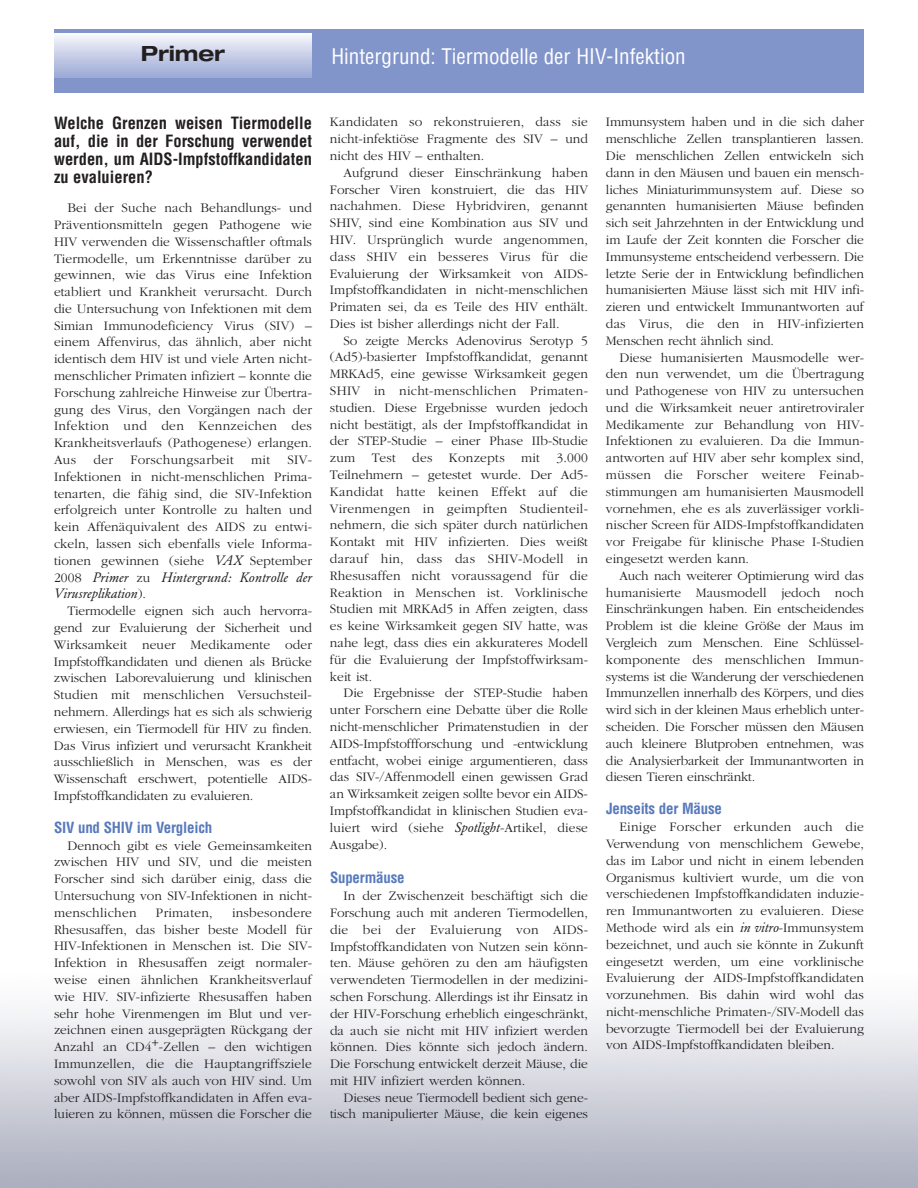
<style>
.page{position:relative;width:918px;height:1188px;background:#fff}
.page>*{position:absolute;margin:0;border:0;box-sizing:border-box;transform-origin:0 0}
.t1{font:condensed 21px "Helvetica";color:#fff}
.t2{font:700 expanded 21px "Helvetica Neue";letter-spacing:-.01em;color:#231f20}
.t3{font:700 condensed 16.5px/18px "Helvetica";color:#231f20;text-align:justify}
.t4{font:700 condensed 15px "Helvetica";letter-spacing:-.015em;color:#5779bc}
.t5{font:300 13.5px/16.8px "Garamond";color:#231f20;text-align:justify}
.t6{font:italic 13.5px/16.8px "Garamond BE";letter-spacing:.02em;color:#231f20}
.t7{font:300 13.5px "Garamond";letter-spacing:.025em;color:#231f20}
.t8{font:300 13.5px "Garamond";letter-spacing:.02em;color:#231f20}
.s1{font-family:"Garamond BE";font-weight:400;font-style:italic}
.s2{font-family:"Garamond";font-weight:300;font-style:normal}
</style>
<div class="page">
<div style="left:54px;top:29px;width:810px;height:63px;background:#8295cb"></div>
<div style="left:54px;top:33px;width:258px;height:44px;background:linear-gradient(to bottom,#f8f9fd,#9eabd6)"></div>
<h1 class="t2" style="left:141px;top:46px;width:86px">Primer</h1>
<h1 class="t1" style="left:331px;top:45px;width:356px">Hintergrund: Tiermodelle der HIV-Infektion</h1>
<p class="t3" style="left:54px;top:115px;width:260px">Welche Grenzen weisen Tiermodelle auf, die in der Forschung verwendet werden, um AIDS-Impfstoffkandidaten zu evaluieren?</p>
<p class="t5" style="left:54px;top:199px;width:260px;text-indent:14px">Bei der Suche nach Behandlungs- und Präventionsmitteln gegen Pathogene wie HIV verwenden die Wissenschaftler oftmals Tiermodelle, um Erkenntnisse darüber zu gewinnen, wie das Virus eine Infektion etabliert und Krankheit verursacht. Durch die Untersuchung von Infektionen mit dem Simian Immunodeficiency Virus (SIV) – einem Affenvirus, das ähnlich, aber nicht identisch dem HIV ist und viele Arten nicht&shy;menschlicher Primaten infiziert – konnte die Forschung zahlreiche Hinweise zur Übertra&shy;gung des Virus, den Vorgängen nach der Infektion und den Kennzeichen des Krankheitsverlaufs (Pathogenese) erlangen.<br>Aus</p>
<p class="t5" style="left:94px;top:451px;width:21px">der</p>
<p class="t7" style="left:130px;top:451px;width:105px">Forschungsarbeit</p>
<p class="t5" style="left:251px;top:451px;width:21px">mit</p>
<p class="t5" style="left:54px;top:451px;width:260px;text-indent:233px">SIV-Infektionen in nicht-menschlichen Prima&shy;tenarten, die fähig sind, die SIV-Infektion erfolgreich unter Kontrolle zu halten und kein Affenäquivalent des AIDS zu entwi&shy;ckeln, lassen sich ebenfalls viele Informa&shy;tionen gewinnen (siehe <span class="s1">VAX</span> September</p>
<p class="t6" style="left:54px;top:570px;width:260px"><span class="s2">2008</span> Primer <span class="s2">zu</span> Hintergrund: Kontrolle der<br>Virusreplikation<span class="s2">).</span></p>
<p class="t5" style="left:54px;top:602px;width:260px;text-indent:14px">Tiermodelle eignen sich auch hervorra&shy;gend zur Evaluierung der Sicherheit und Wirksamkeit neuer Medikamente oder Impfstoffkandidaten und dienen als Brücke zwischen Laborevaluierung und klinischen Studien mit menschlichen Versuchsteil&shy;nehmern. Allerdings hat es sich als schwierig erwiesen, ein Tiermodell für HIV zu finden.<br>Das Virus infiziert und verursacht Krankheit ausschließlich in Menschen, was es der Wissenschaft erschwert, potentielle AIDS-Impfstoffkandidaten zu evaluieren.</p>
<p class="t4" style="left:54px;top:819px;width:160px">SIV und SHIV im Vergleich</p>
<p class="t5" style="left:54px;top:837px;width:260px;text-indent:14px">Dennoch gibt es viele Gemeinsamkeiten zwischen HIV und SIV, und die meisten Forscher sind sich darüber einig, dass die Untersuchung von SIV-Infektionen in nicht&shy;menschlichen</p>
<p class="t5" style="left:54px;top:904px;width:260px;text-indent:178px">insbesondere Rhesusaffen, das bisher beste Modell für HIV-Infektionen in Menschen ist. Die SIV-Infektion in Rhesusaffen zeigt normaler&shy;weise einen ähnlichen Krankheitsverlauf wie HIV. SIV-infizierte Rhesusaffen haben sehr hohe Virenmengen im Blut und ver&shy;zeichnen einen ausgeprägten Rückgang der Anzahl an CD4+-Zellen – den wichtigen Immunzellen, die die Hauptangriffsziele sowohl von SIV als auch von HIV sind. Um aber AIDS-Impfstoffkandidaten in Affen eva&shy;luieren zu können, müssen die Forscher die</p>
<p class="t8" style="left:156px;top:904px;width:58px">Primaten,</p>
<p class="t5" style="left:330px;top:113px;width:260px">Kandidaten so rekonstruieren, dass sie nicht-infektiöse Fragmente des SIV – und nicht des HIV – enthalten.</p>
<p class="t5" style="left:330px;top:164px;width:260px;text-indent:14px">Aufgrund dieser Einschränkung haben Forscher Viren konstruiert, die das HIV nachahmen. Diese Hybridviren, genannt SHIV, sind eine Kombination aus SIV und HIV. Ursprünglich wurde angenommen, dass SHIV ein besseres Virus für die Evaluierung der Wirksamkeit von AIDS-Impfstoffkandidaten in nicht-menschlichen Primaten sei, da es Teile des HIV enthält.<br>Dies ist bisher allerdings nicht der Fall.</p>
<p class="t5" style="left:330px;top:332px;width:260px;text-indent:14px">So zeigte Mercks Adenovirus Serotyp 5 (Ad5)-basierter Impfstoffkandidat, genannt MRKAd5, eine gewisse Wirksamkeit gegen SHIV in nicht-menschlichen Primaten&shy;studien. Diese Ergebnisse wurden jedoch nicht bestätigt, als der Impfstoffkandidat in der STEP-Studie – einer Phase IIb-Studie zum Test des Konzepts mit 3.000<br>Teilnehmern – getestet wurde. Der Ad5- Kandidat hatte keinen Effekt auf die Virenmengen in geimpften Studienteil&shy;nehmern, die sich später durch natürlichen Kontakt mit HIV infizierten. Dies weißt darauf hin, dass das SHIV-Modell in Rhesusaffen nicht voraussagend für die Reaktion in Menschen ist. Vorklinische Studien mit MRKAd5 in Affen zeigten, dass es keine Wirksamkeit gegen SIV hatte, was nahe legt, dass dies ein akkurateres Modell für die Evaluierung der Impfstoffwirksam&shy;keit ist.</p>
<p class="t5" style="left:330px;top:684px;width:260px;text-indent:14px">Die Ergebnisse der STEP-Studie haben unter Forschern eine Debatte über die Rolle nicht-menschlicher Primatenstudien in der AIDS-Impfstoffforschung und -entwicklung entfacht, wobei einige argumentieren, dass das SIV-/Affenmodell einen gewissen Grad an Wirksamkeit zeigen sollte bevor ein AIDS-Impfstoffkandidat in klinischen Studien eva&shy;luiert wird (siehe <span class="s1">Spotlight</span>-Artikel, diese Ausgabe).</p>
<p class="t4" style="left:330px;top:869px;width:76px">Supermäuse</p>
<p class="t5" style="left:330px;top:887px;width:260px;text-indent:14px">In der Zwischenzeit beschäftigt sich die Forschung auch mit anderen Tiermodellen, die bei der Evaluierung von AIDS-Impfstoffkandidaten von Nutzen sein könn&shy;ten. Mäuse gehören zu den am häufigsten verwendeten Tiermodellen in der medizini&shy;schen Forschung. Allerdings ist ihr Einsatz in der HIV-Forschung erheblich eingeschränkt, da auch sie nicht mit HIV infiziert werden können. Dies könnte sich jedoch ändern.<br>Die Forschung entwickelt derzeit Mäuse, die mit HIV infiziert werden können.</p>
<p class="t5" style="left:330px;top:1089px;width:260px;text-align:right">Dieses neue Tiermodell bedient sich gene&shy;tisch manipulierter Mäuse, die kein eigenes</p>
<p class="t5" style="left:606px;top:113px;width:260px">Immunsystem haben und in die sich daher menschliche Zellen transplantieren lassen.<br>Die menschlichen Zellen entwickeln sich dann in den Mäusen und bauen ein mensch&shy;liches Miniaturimmunsystem auf. Diese so genannten humanisierten Mäuse befinden sich seit Jahrzehnten in der Entwicklung und im Laufe der Zeit konnten die Forscher die Immunsysteme entscheidend verbessern. Die letzte Serie der in Entwicklung befindlichen humanisierten Mäuse lässt sich mit HIV infi&shy;zieren und entwickelt Immunantworten auf das Virus, die den in HIV-infizierten Menschen recht ähnlich sind.</p>
<p class="t5" style="left:606px;top:348px;width:260px;text-indent:14px">Diese humanisierten Mausmodelle wer&shy;den nun verwendet, um die Übertragung und Pathogenese von HIV zu untersuchen und die Wirksamkeit neuer antiretroviraler Medikamente zur Behandlung von HIV-Infektionen zu evaluieren. Da die Immun&shy;antworten auf HIV aber sehr komplex sind, müssen die Forscher weitere Feinab&shy;stimmungen am humanisierten Mausmodell vornehmen, ehe es als zuverlässiger vorkli&shy;nischer Screen für AIDS-Impfstoffkandidaten vor Freigabe für klinische Phase I-Studien eingesetzt werden kann.</p>
<p class="t5" style="left:606px;top:567px;width:260px;text-indent:14px">Auch nach weiterer Optimierung wird das humanisierte Mausmodell jedoch noch Einschränkungen haben. Ein entscheidendes Problem ist die kleine Größe der Maus im Vergleich zum Menschen. Eine Schlüssel&shy;komponente des menschlichen Immun&shy;systems ist die Wanderung der verschiedenen Immunzellen innerhalb des Körpers, und dies wird sich in der kleinen Maus erheblich unter&shy;scheiden. Die Forscher müssen den Mäusen auch kleinere Blutproben entnehmen, was die Analysierbarkeit der Immunantworten in diesen Tieren einschränkt.</p>
<p class="t4" style="left:606px;top:800px;width:118px">Jenseits der Mäuse</p>
<p class="t5" style="left:606px;top:818px;width:260px;text-indent:14px">Einige Forscher erkunden auch die Verwendung von menschlichem Gewebe, das im Labor und nicht in einem lebenden Organismus kultiviert wurde, um die von verschiedenen Impfstoffkandidaten induzie&shy;ren Immunantworten zu evaluieren. Diese Methode wird als ein <span class="s1">in vitro</span>-Immunsystem bezeichnet, und auch sie könnte in Zukunft eingesetzt werden, um eine vorklinische Evaluierung der AIDS-Impfstoffkandidaten vorzunehmen. Bis dahin wird wohl das nicht-menschliche Primaten-/SIV-Modell das bevorzugte Tiermodell bei der Evaluierung von AIDS-Impfstoffkandidaten bleiben.</p>
</div>
